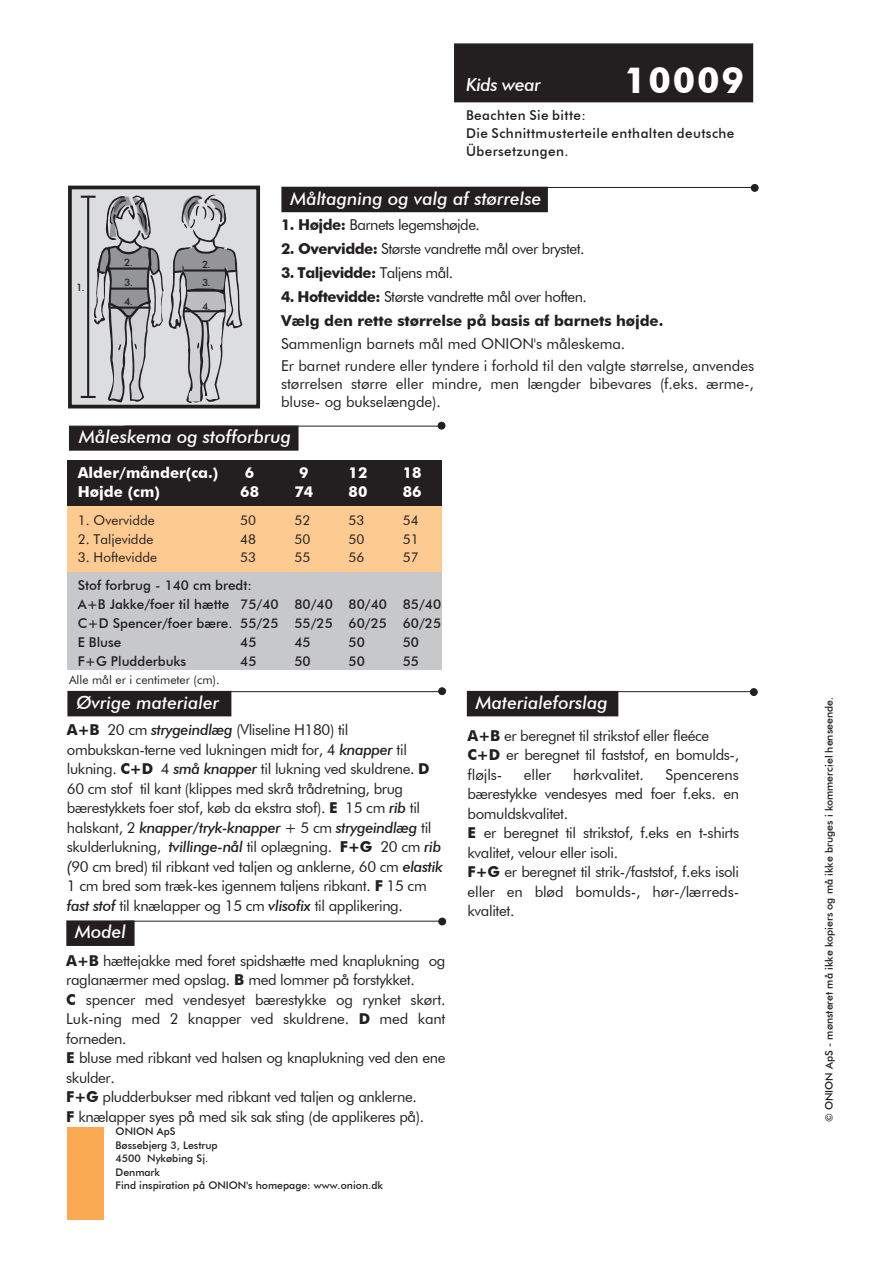
<style>
.page{position:relative;width:893px;height:1263px;background:#fff}
.page>*{position:absolute;margin:0;border:0;box-sizing:border-box;transform-origin:0 0}
.t1{font:700 36px "Futura BT";letter-spacing:.05em;color:#fff}
.t2{font:italic 500 18px "Futura BT";color:#fff}
.t3{font:italic 500 18px "Futura BT";letter-spacing:-.025em;color:#fff}
.t4{font:15px/19.5px "Futura BT";letter-spacing:-.025em;color:#231f20}
.t5{font:15px/22.5px "Futura BT";letter-spacing:-.005em;color:#231f20}
.t6{font:700 15px/24px "Futura BT";letter-spacing:-.005em;color:#231f20}
.t7{font:700 15px "Futura BT";color:#fff}
.t8{font:700 15px "Futura BT";letter-spacing:-.035em;color:#231f20}
.t9{font:500 13.5px/18.8px "Futura BT";color:#231f20}
.t10{font:500 13.5px/18px "Futura BT";letter-spacing:.03em;color:#231f20}
.t11{font:13.5px "Futura BT";color:#231f20}
.t12{font:12px "Futura BT";color:#231f20}
.t13{font:500 10.5px/13.5px "Futura BT";color:#231f20}
.t14{font:500 10.2px/20px "Futura BT";color:#231f20}
.t15{font:500 10.05px/17.5px "Futura BT";color:#231f20}
.s1{font-weight:700}
.s2{font-weight:400}
.s3{font-weight:500;font-style:italic}
</style>
<div class="page">
<div style="left:454px;top:43px;width:299px;height:59px;background:#231f20;border:2px solid #231f20"></div>
<div style="left:68px;top:186px;width:192px;height:222px;background:#dcdddf;border:4px solid #231f20"></div>
<div style="left:281px;top:187px;width:267px;height:25px;background:#231f20"></div>
<hr style="left:399px;top:187px;width:355px;height:1px;background:#231f20">
<div style="left:751px;top:184px;width:7px;height:7px;background:#231f20;border-radius:50%"></div>
<div style="left:751px;top:184px;width:7px;height:8px;border:1px solid #231f20;border-radius:50%"></div>
<div style="left:69px;top:426px;width:229px;height:24px;background:#231f20"></div>
<hr style="left:124px;top:426px;width:316px;height:1px;background:#231f20">
<div style="left:438px;top:422px;width:7px;height:7px;background:#231f20;border-radius:50%"></div>
<div style="left:438px;top:422px;width:7px;height:7px;border:1px solid #231f20;border-radius:50%"></div>
<div style="left:67px;top:1127px;width:37px;height:92px;background:#f9aa53"></div>
<div style="left:67px;top:691px;width:164px;height:25px;background:#231f20"></div>
<hr style="left:225px;top:691px;width:218px;height:1px;background:#231f20">
<div style="left:439px;top:688px;width:7px;height:7px;background:#231f20;border-radius:50%"></div>
<div style="left:438px;top:687px;width:8px;height:8px;border:1px solid #231f20;border-radius:50%"></div>
<div style="left:66px;top:920px;width:69px;height:26px;background:#231f20;border:2px solid #231f20"></div>
<hr style="left:125px;top:921px;width:316px;height:1px;background:#231f20">
<div style="left:439px;top:918px;width:7px;height:7px;background:#231f20;border-radius:50%"></div>
<div style="left:438px;top:918px;width:8px;height:7px;border:1px solid #231f20;border-radius:50%"></div>
<div style="left:67px;top:503px;width:374px;height:72px;background:#fdca92"></div>
<div style="left:67px;top:572px;width:374px;height:97px;background:#c7c8ca"></div>
<div style="left:67px;top:460px;width:374px;height:45px;background:#231f20"></div>
<div style="left:467px;top:691px;width:151px;height:25px;background:#231f20"></div>
<div style="left:750px;top:689px;width:7px;height:6px;background:#231f20;border-radius:50%"></div>
<div style="left:750px;top:688px;width:7px;height:8px;border:1px solid #231f20;border-radius:50%"></div>
<hr style="left:540px;top:691px;width:211px;height:1px;background:#231f20">
<svg style="left:81px;top:194px;width:161px;height:209px"></svg>
<hr style="left:87px;top:197px;width:2px;height:199px;background:#231f20">
<p class="t3" style="left:466px;top:74px;width:76px">Kids wear</p>
<h1 class="t1" style="left:624px;top:58px;width:121px">10009</h1>
<p class="t10" style="left:466px;top:106px;width:270px">Beachten Sie bitte:<br>Die Schnittmusterteile enthalten deutsche<br>Übersetzungen.</p>
<p class="t14" style="left:76px;top:277px;width:10px">1.</p>
<p class="t14" style="left:124px;top:252px;width:10px">2.<br>3.</p>
<p class="t14" style="left:124px;top:291px;width:10px">4.</p>
<p class="t15" style="left:202px;top:256px;width:10px">2.<br>3.</p>
<p class="t15" style="left:202px;top:297px;width:10px">4.</p>
<p class="t2" style="left:290px;top:187px;width:252px">Måltagning og valg af størrelse</p>
<p class="t4" style="left:281px;top:215px;width:200px"><span class="s1">1. Højde:</span> Barnets legemshøjde.</p>
<p class="t4" style="left:281px;top:239px;width:305px"><span class="s1">2. Overvidde:</span> Største vandrette mål over brystet.</p>
<p class="t8" style="left:281px;top:264px;width:174px">3. Taljevidde: <span class="s2">Taljens mål.</span></p>
<p class="t6" style="left:281px;top:285px;width:384px">4. Hoftevidde: <span class="s2">Største vandrette mål over hoften.<br></span>Vælg den rette størrelse på basis af barnets højde.</p>
<p class="t5" style="left:281px;top:332px;width:475px">Sammenlign barnets mål med ONION's måleskema.<br>Er barnet rundere eller tyndere i forhold til den valgte størrelse, anvendes</p>
<p class="t5" style="left:281px;top:375px;width:474px;line-height:18px">størrelsen større eller mindre, men længder bibevares (f.eks. ærme-, bluse- og bukselængde).</p>
<p class="t2" style="left:79px;top:426px;width:214px">Måleskema og stofforbrug</p>
<p class="t7" style="left:78px;top:463px;width:142px">Alder/månder(ca.)</p>
<p class="t7" style="left:245px;top:463px;width:11px">6</p>
<p class="t7" style="left:299px;top:463px;width:11px">9</p>
<p class="t7" style="left:349px;top:463px;width:20px">12</p>
<p class="t7" style="left:403px;top:463px;width:20px">18</p>
<p class="t7" style="left:78px;top:482px;width:84px">Højde (cm)</p>
<p class="t7" style="left:240px;top:482px;width:20px">68</p>
<p class="t7" style="left:294px;top:482px;width:20px">74</p>
<p class="t7" style="left:349px;top:482px;width:20px">80</p>
<p class="t7" style="left:403px;top:482px;width:20px">86</p>
<p class="t11" style="left:78px;top:512px;width:79px">1. Overvidde</p>
<p class="t11" style="left:240px;top:512px;width:17px">50</p>
<p class="t11" style="left:294px;top:512px;width:17px">52</p>
<p class="t11" style="left:349px;top:512px;width:17px">53</p>
<p class="t11" style="left:403px;top:512px;width:17px">54</p>
<p class="t11" style="left:78px;top:531px;width:77px">2. Taljevidde</p>
<p class="t11" style="left:240px;top:531px;width:17px">48</p>
<p class="t11" style="left:294px;top:531px;width:17px">50</p>
<p class="t11" style="left:349px;top:531px;width:17px">50</p>
<p class="t11" style="left:403px;top:531px;width:17px">51</p>
<p class="t11" style="left:78px;top:549px;width:81px">3. Hoftevidde</p>
<p class="t11" style="left:240px;top:549px;width:17px">53</p>
<p class="t11" style="left:294px;top:549px;width:17px">55</p>
<p class="t11" style="left:349px;top:549px;width:17px">56</p>
<p class="t11" style="left:403px;top:549px;width:17px">57</p>
<p class="t9" style="left:78px;top:576px;width:365px">Stof forbrug - 140 cm bredt:<br>A+B Jakke/foer til hætte 75/40 80/40 80/40 85/40<br>C+D Spencer/foer bære. 55/25 55/25 60/25 60/25<br>E Bluse</p>
<p class="t9" style="left:240px;top:632px;width:18px">45</p>
<p class="t9" style="left:294px;top:632px;width:18px">45</p>
<p class="t9" style="left:349px;top:632px;width:18px">50</p>
<p class="t9" style="left:403px;top:632px;width:18px">50</p>
<p class="t9" style="left:78px;top:651px;width:110px">F+G Pludderbuks</p>
<p class="t9" style="left:240px;top:651px;width:18px">45</p>
<p class="t9" style="left:294px;top:651px;width:18px">50</p>
<p class="t9" style="left:349px;top:651px;width:18px">50</p>
<p class="t9" style="left:403px;top:651px;width:18px">55</p>
<p class="t12" style="left:69px;top:672px;width:152px">Alle mål er i centimeter (cm).</p>
<p class="t2" style="left:76px;top:691px;width:144px">Øvrige materialer</p>
<p class="t4" style="left:67px;top:720px;width:378px"><span class="s1">A+B</span> 20 cm <span class="s3">strygeindlæg</span> (Vliseline H180) til ombukskan-terne ved lukningen midt for, 4 <span class="s3">knapper</span> til lukning. <span class="s1">C+D</span> 4 <span class="s3">små knapper</span> til lukning ved skuldrene. <span class="s1">D </span>60 cm stof til kant (klippes med skrå trådretning, brug bærestykkets foer stof, køb da ekstra stof). <span class="s1">E</span> 15 cm <span class="s3">rib</span> til halskant, 2 <span class="s3">knapper/tryk-knapper</span> + 5 cm <span class="s3">strygeindlæg</span> til skulderlukning, <span class="s3">tvillinge-nål</span> til oplægning. <span class="s1">F+G</span> 20 cm <span class="s3">rib (</span>90 cm bred) til ribkant ved taljen og anklerne, 60 cm <span class="s3">elastik </span>1 cm bred som træk-kes igennem taljens ribkant. <span class="s1">F</span> 15 cm <span class="s3">fast stof</span> til knælapper og 15 cm <span class="s3">vlisofix</span> til applikering.</p>
<p class="t2" style="left:75px;top:921px;width:52px">Model</p>
<p class="t4" style="left:66px;top:950px;width:381px"><span class="s1">A+B</span> hættejakke med foret spidshætte med knaplukning og raglanærmer med opslag. <span class="s1">B</span> med lommer på forstykket.<br><span class="s1">C</span> spencer med vendesyet bærestykke og rynket skørt.<br>Luk-ning med 2 knapper ved skuldrene. <span class="s1">D</span> med kant forneden.<br><span class="s1">E</span> bluse med ribkant ved halsen og knaplukning ved den ene skulder.<br><span class="s1">F+G</span> pludderbukser med ribkant ved taljen og anklerne.<br><span class="s1">F</span> knælapper syes på med sik sak sting (de applikeres på).</p>
<p class="t13" style="left:116px;top:1125px;width:269px">ONION ApS<br>Bøssebjerg 3, Lestrup<br>4500 Nykøbing Sj.<br>Denmark<br>Find inspiration på ONION's homepage: www.onion.dk</p>
<p class="t2" style="left:476px;top:691px;width:133px">Materialeforslag</p>
<p class="t4" style="left:468px;top:726px;width:273px"><span class="s1">A+B</span> er beregnet til strikstof eller fleéce<br><span class="s1">C+D</span> er beregnet til faststof, en bomulds-, fløjls-</p>
<p class="t4" style="left:524px;top:765px;width:29px">eller</p>
<p class="t5" style="left:573px;top:763px;width:73px">hørkvalitet.</p>
<p class="t4" style="left:468px;top:765px;width:273px;text-indent:198px">Spencerens bærestykke vendesyes med foer f.eks. en bomuldskvalitet.<br><span class="s1">E</span> er beregnet til strikstof, f.eks en t-shirts kvalitet, velour eller isoli.<br><span class="s1">F+G</span> er beregnet til strik-/faststof, f.eks isoli eller en blød bomulds-, hør-/lærreds&shy;kvalitet.</p>
<p class="t13" style="left:822px;top:1122px;width:427px;rotate:-90deg">© ONION ApS - mønsteret må ikke kopiers og må ikke bruges i kommerciel henseende.</p>
</div>
